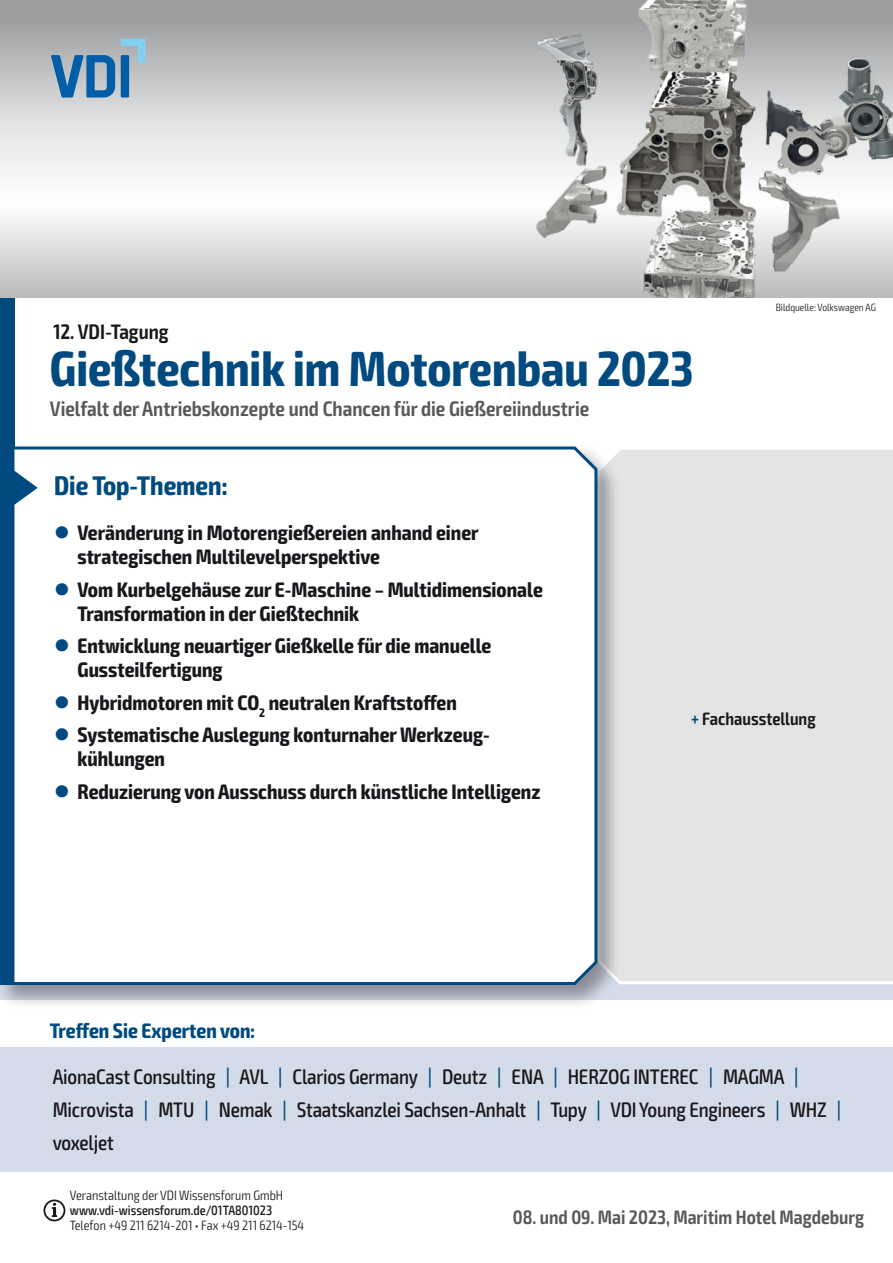
<style>
.page{position:relative;width:893px;height:1263px;background:#fff}
.page>*{position:absolute;margin:0;border:0;box-sizing:border-box;transform-origin:0 0}
.t1{font:700 condensed 49.5px "Exo 2";color:#004a80}
.t2{font:700 condensed 27px "Exo 2";color:#004a80}
.t3{font:700 condensed 21px/24px "Exo 2";color:#1a171c}
.t4{font:500 condensed 21px/33px "Exo 2";letter-spacing:-.01em;color:#1a171c}
.t5{font:600 condensed 21px "Exo 2";color:#58585a}
.t6{font:700 condensed 21px "Exo 2";color:#004a80}
.t7{font:600 condensed 21px "Exo 2";color:#1a171c}
.t8{font:600 condensed 19.5px "Exo 2";color:#58585a}
.t9{font:600 condensed 18px "Exo 2";color:#1a171c}
.t10{font:300 condensed 13.5px "Exo 2";color:#1a171c}
.t11{font:500 condensed 13.5px "Exo 2";color:#1a171c}
.t12{font:300 condensed 10.5px "Exo 2";color:#1a171c}
.s1{color:#004a80}
</style>
<div class="page">
<div style="left:0;top:1047px;width:893px;height:124px;background:#d5dce9"></div>
<svg style="left:44px;top:1199px;width:21px;height:22px"></svg>
<div style="left:622px;top:450px;width:271px;height:536px;background:#e3e4e4"></div>
<div style="left:0;top:443px;width:622px;height:567px;background:#1a171c;opacity:.4"></div>
<svg style="left:0;top:445px;width:599px;height:541px"></svg>
<svg style="left:0;top:298px;width:38px;height:687px"></svg>
<svg style="left:0;top:0;width:520px;height:298px"></svg>
<img style="left:520px;top:0;width:373px;height:298px">
<svg style="left:51px;top:39px;width:94px;height:58px"></svg>
<p class="t7" style="left:53px;top:319px;width:117px">12. VDI-Tagung</p>
<h1 class="t1" style="left:50px;top:339px;width:645px">Gießtechnik im Motorenbau 2023</h1>
<p class="t5" style="left:50px;top:396px;width:541px">Vielfalt der Antriebskonzepte und Chancen für die Gießereiindustrie</p>
<p class="t12" style="left:776px;top:301px;width:102px">Bildquelle: Volkswagen AG</p>
<p class="t2" style="left:54px;top:470px;width:175px">Die Top-Themen:</p>
<p class="t3" style="left:77px;top:521px;width:403px;text-indent:-23px"><span class="s1">●</span> Veränderung in Motorengießereien anhand einer strategischen Multilevelperspektive</p>
<p class="t3" style="left:77px;top:578px;width:467px;text-indent:-23px"><span class="s1">●</span> Vom Kurbelgehäuse zur E-Maschine – Multidimensionale<br>Transformation in der Gießtechnik</p>
<p class="t3" style="left:77px;top:634px;width:415px;text-indent:-23px"><span class="s1">●</span> Entwicklung neuartiger Gießkelle für die manuelle<br>Gussteilfertigung</p>
<p class="t3" style="left:54px;top:691px;width:404px"><span class="s1">●</span> Hybridmotoren mit CO<sub>2</sub> neutralen Kraftstoffen</p>
<p class="t3" style="left:77px;top:723px;width:414px;text-indent:-23px"><span class="s1">●</span> Systematische Auslegung konturnaher Werkzeug&shy;kühlungen</p>
<p class="t3" style="left:54px;top:780px;width:488px"><span class="s1">●</span> Reduzierung von Ausschuss durch künstliche Intelligenz</p>
<p class="t6" style="left:50px;top:1018px;width:207px">Treffen Sie Experten von:</p>
<p class="t9" style="left:691px;top:708px;width:126px"><span class="s1">+</span> Fachausstellung</p>
<p class="t4" style="left:53px;top:1060px;width:790px">AionaCast Consulting <span class="s1">|</span> AVL <span class="s1">|</span> Clarios Germany <span class="s1">|</span> Deutz <span class="s1">|</span> ENA <span class="s1">|</span> HERZOG INTEREC <span class="s1">|</span> MAGMA <span class="s1">|<br></span>Microvista <span class="s1">|</span> MTU <span class="s1">|</span> Nemak <span class="s1">|</span> Staatskanzlei Sachsen-Anhalt <span class="s1">|</span> Tupy <span class="s1">|</span> VDI Young Engineers <span class="s1">|</span> WHZ <span class="s1">| </span>voxeljet</p>
<p class="t10" style="left:70px;top:1187px;width:215px">Veranstaltung der VDI Wissensforum GmbH</p>
<p class="t11" style="left:70px;top:1202px;width:204px">www.vdi-wissensforum.de/01TA801023</p>
<p class="t10" style="left:70px;top:1217px;width:236px">Telefon +49 211 6214-201 • Fax +49 211 6214-154</p>
<p class="t8" style="left:513px;top:1205px;width:353px">08. und 09. Mai 2023, Maritim Hotel Magdeburg</p>
</div>
